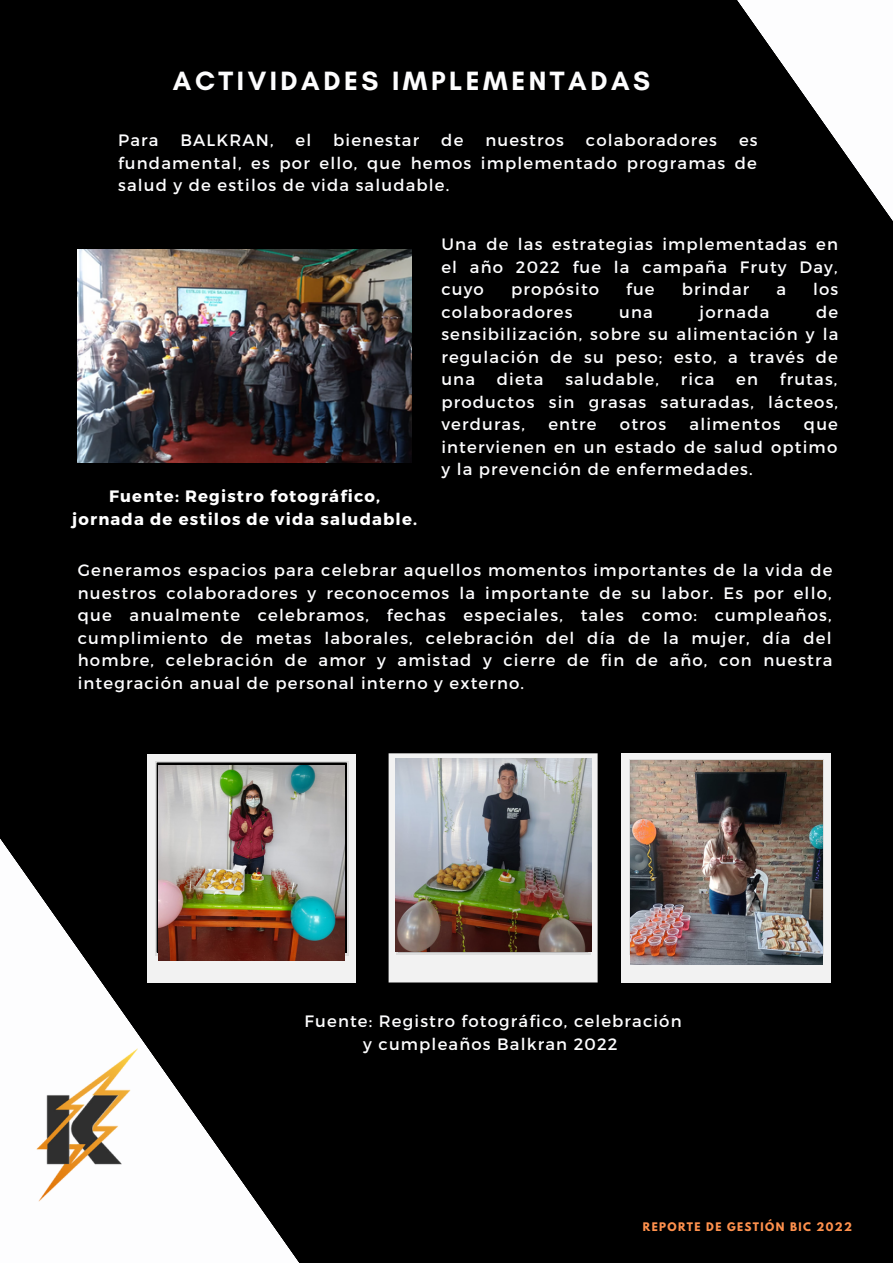
<style>
.page{position:relative;width:893px;height:1264px;background:#fff}
.page>*{position:absolute;margin:0;border:0;box-sizing:border-box;transform-origin:0 0}
.t1{font:700 27px "Glacial Indifference";letter-spacing:.13em;color:#fdfdfe}
.t2{font:16.5px/22.5px "Montserrat";letter-spacing:.07em;color:#fdfdfe;text-align:justify}
.t3{font:700 16.5px/22.5px "Montserrat";letter-spacing:.07em;color:#fff;text-align:center}
.t4{font:700 10.5px "League Spartan";letter-spacing:.13em;color:#ff914d}
</style>
<div class="page">
<div style="left:0;top:0;width:892px;height:1262px;background:#000"></div>
<svg style="left:0;top:356px;width:299px;height:906px"></svg>
<svg style="left:737px;top:0;width:155px;height:220px"></svg>
<img style="left:32px;top:1043px;width:112px;height:163px">
<img style="left:140px;top:750px;width:159px;height:245px">
<div style="left:148px;top:754px;width:208px;height:229px;background:#f2f2f2"></div>
<div style="left:155px;top:761px;width:193px;height:194px;background:#ccc;opacity:.55"></div>
<div style="left:157px;top:762px;width:189px;height:190px;border:1px solid #000"></div>
<div style="left:388px;top:753px;width:209px;height:229px;background:#f2f2f2"></div>
<div style="left:396px;top:759px;width:194px;height:196px;background:#ccc;opacity:.55"></div>
<div style="left:622px;top:753px;width:208px;height:229px;background:#f2f2f2"></div>
<div style="left:629px;top:759px;width:194px;height:196px;background:#ccc;opacity:.55"></div>
<img style="left:159px;top:765px;width:185px;height:195px">
<img style="left:395px;top:758px;width:196px;height:193px">
<img style="left:630px;top:761px;width:192px;height:203px">
<img style="left:78px;top:249px;width:334px;height:214px">
<p class="t1" style="left:173px;top:64px;width:478px">ACTIVIDADES IMPLEMENTADAS</p>
<p class="t2" style="left:118px;top:128px;width:42px">Para</p>
<p class="t2" style="left:180px;top:128px;width:95px">BALKRAN,</p>
<p class="t2" style="left:295px;top:128px;width:17px">el</p>
<p class="t2" style="left:333px;top:128px;width:88px">bienestar</p>
<p class="t2" style="left:441px;top:128px;width:24px">de</p>
<p class="t2" style="left:485px;top:128px;width:80px">nuestros</p>
<p class="t2" style="left:586px;top:128px;width:133px">colaboradores</p>
<p class="t2" style="left:118px;top:128px;width:641px;text-indent:621px">es fundamental, es por ello, que hemos implementado programas de salud y de estilos de vida saludable.</p>
<p class="t3" style="left:72px;top:484px;width:346px">Fuente: Registro fotográfico, jornada de estilos de vida saludable.</p>
<p class="t2" style="left:441px;top:232px;width:398px">Una de las estrategias implementadas en el año 2022 fue la campaña Fruty Day, cuyo</p>
<p class="t2" style="left:511px;top:277px;width:90px">propósito</p>
<p class="t2" style="left:626px;top:277px;width:30px">fue</p>
<p class="t2" style="left:681px;top:277px;width:69px">brindar</p>
<p class="t2" style="left:776px;top:277px;width:11px">a</p>
<p class="t2" style="left:813px;top:277px;width:27px">los</p>
<p class="t2" style="left:441px;top:300px;width:133px">colaboradores</p>
<p class="t2" style="left:619px;top:300px;width:35px">una</p>
<p class="t2" style="left:699px;top:300px;width:71px">jornada</p>
<p class="t2" style="left:441px;top:300px;width:398px;text-indent:375px">de sensibilización, sobre su alimentación y la regulación de su peso; esto, a través de una</p>
<p class="t2" style="left:497px;top:367px;width:48px">dieta</p>
<p class="t2" style="left:565px;top:367px;width:95px">saludable,</p>
<p class="t2" style="left:680px;top:367px;width:35px">rica</p>
<p class="t2" style="left:736px;top:367px;width:23px">en</p>
<p class="t2" style="left:441px;top:367px;width:398px;text-indent:338px">frutas, productos sin grasas saturadas, lácteos, verduras,</p>
<p class="t2" style="left:548px;top:412px;width:50px">entre</p>
<p class="t2" style="left:620px;top:412px;width:48px">otros</p>
<p class="t2" style="left:689px;top:412px;width:92px">alimentos</p>
<p class="t2" style="left:441px;top:412px;width:398px;text-indent:362px">que intervienen en un estado de salud optimo y la prevención de enfermedades.</p>
<p class="t2" style="left:78px;top:558px;width:756px">Generamos espacios para celebrar aquellos momentos importantes de la vida de nuestros colaboradores y reconocemos la importante de su labor. Es por ello, que anualmente celebramos, fechas especiales, tales como: cumpleaños, cumplimiento de metas laborales, celebración del día de la mujer, día del hombre, celebración de amor y amistad y cierre de fin de año, con nuestra integración anual de personal interno y externo.</p>
<p class="t2" style="left:304px;top:1009px;width:378px;text-align:center">Fuente: Registro fotográfico, celebración y cumpleaños Balkran 2022</p>
<p class="t4" style="left:642px;top:1221px;width:211px">REPORTE DE GESTIÓN BIC 2022</p>
</div>
